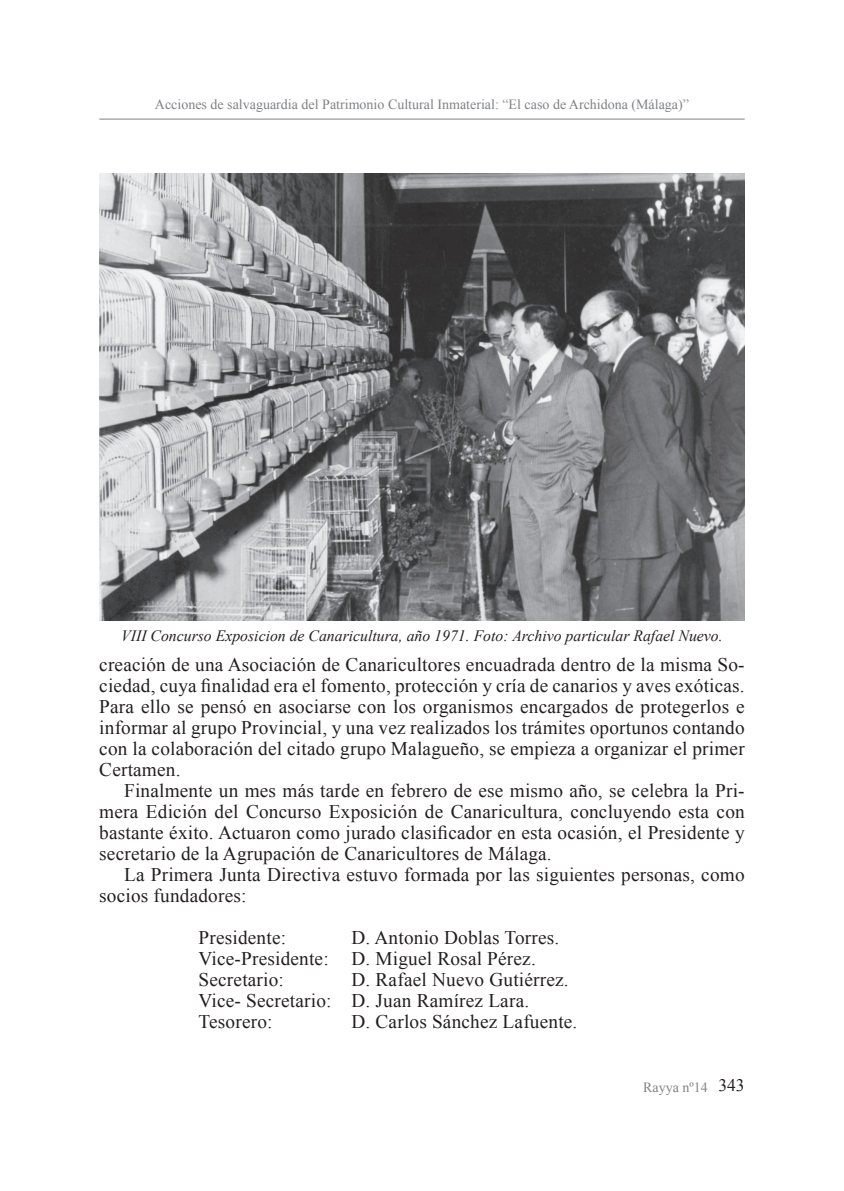
<style>
.page{position:relative;width:844px;height:1191px;background:#fff}
.page>*{position:absolute;margin:0;border:0;box-sizing:border-box;transform-origin:0 0}
.t1{font:19.25px/21px "Times New Roman";letter-spacing:.01em;color:#231f20}
.t2{font:17.5px "Times New Roman";color:#231f20}
.t3{font:italic 15.75px "Times New Roman";color:#231f20}
.t4{font:14px "Times New Roman";color:#808285}
</style>
<div class="page">
<hr style="left:99px;top:119px;width:645px;height:1px;background:#808285">
<img style="left:99px;top:174px;width:645px;height:446px">
<p class="t4" style="left:155px;top:95px;width:535px">Acciones de salvaguardia del Patrimonio Cultural Inmaterial: “El caso de Archidona (Málaga)”</p>
<p class="t3" style="left:121px;top:625px;width:603px">VIII Concurso Exposicion de Canaricultura, año 1971. Foto: Archivo particular Rafael Nuevo.</p>
<p class="t1" style="left:99px;top:653px;width:646px;text-align:justify">creación de una Asociación de Canaricultores encuadrada dentro de la misma So&shy;ciedad, cuya finalidad era el fomento, protección y cría de canarios y aves exóticas.<br>Para ello se pensó en asociarse con los organismos encargados de protegerlos e informar al grupo Provincial, y una vez realizados los trámites oportunos contando con la colaboración del citado grupo Malagueño, se empieza a organizar el primer Certamen.</p>
<p class="t1" style="left:99px;top:779px;width:647px;text-align:justify;text-indent:25px">Finalmente un mes más tarde en febrero de ese mismo año, se celebra la Pri&shy;mera Edición del Concurso Exposición de Canaricultura, concluyendo esta con bastante éxito. Actuaron como jurado clasificador en esta ocasión, el Presidente y secretario de la Agrupación de Canaricultores de Málaga.</p>
<p class="t1" style="left:99px;top:863px;width:646px;text-indent:25px">La Primera Junta Directiva estuvo formada por las siguientes personas, como socios fundadores:</p>
<p class="t1" style="left:198px;top:926px;width:89px">Presidente:</p>
<p class="t1" style="left:198px;top:926px;width:362px;text-indent:153px">D. Antonio Doblas Torres.<br>Vice-Presidente: D. Miguel Rosal Pérez.<br>Secretario:</p>
<p class="t1" style="left:198px;top:968px;width:371px;text-indent:153px">D. Rafael Nuevo Gutiérrez.<br>Vice- Secretario: D. Juan Ramírez Lara.<br>Tesorero:</p>
<p class="t1" style="left:351px;top:1010px;width:227px">D. Carlos Sánchez Lafuente.</p>
<p class="t4" style="left:643px;top:1077px;width:66px">Rayya nº14</p>
<p class="t2" style="left:718px;top:1073px;width:28px">343</p>
</div>
